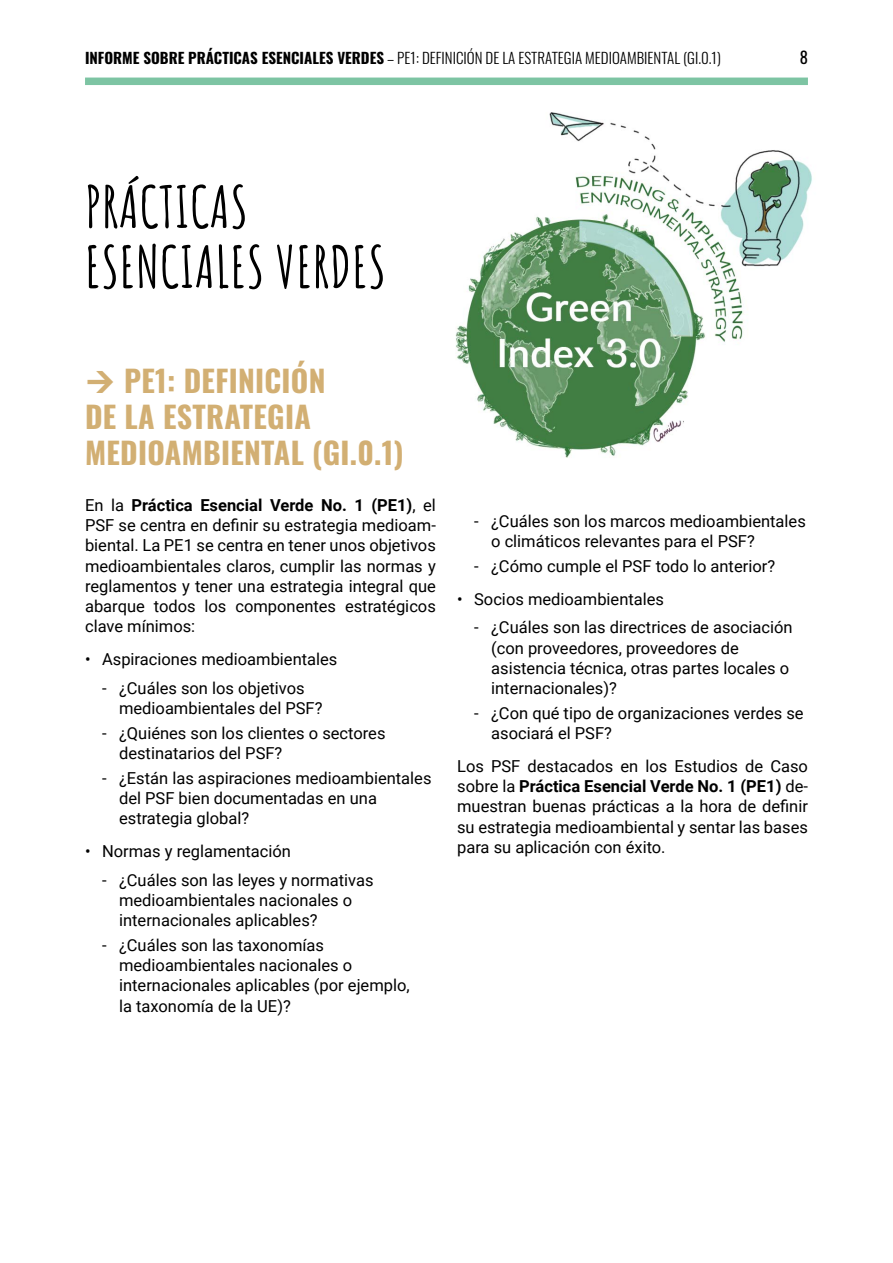
<style>
.page{position:relative;width:893px;height:1263px;background:#fff}
.page>*{position:absolute;margin:0;border:0;box-sizing:border-box;transform-origin:0 0}
.t1{font:700 57px/60px "Amatic SC";letter-spacing:.01em;color:#000}
.t2{font:700 30px/36px "Oswald";letter-spacing:.01em;color:#d2af73}
.t3{font:16.5px/20.2px "Roboto";color:#000}
.t4{font:16.5px "Oswald";color:#000}
.t5{font:300 15px "Oswald";color:#000}
.s1{font-weight:700}
</style>
<div class="page">
<div style="left:85px;top:78px;width:723px;height:7px;background:#7dc4a3"></div>
<img style="left:455px;top:112px;width:357px;height:346px">
<p class="t5" style="left:85px;top:44px;width:637px"><span class="s1">INFORME SOBRE PRÁCTICAS ESENCIALES VERDES</span> – PE1: DEFINICIÓN DE LA ESTRATEGIA MEDIOAMBIENTAL (GI.0.1)</p>
<p class="t4" style="left:800px;top:42px;width:10px">8</p>
<h1 class="t1" style="left:85px;top:173px;width:302px">PRÁCTICAS<br>ESENCIALES VERDES</h1>
<h2 class="t2" style="left:85px;top:360px;width:320px;text-indent:39px">PE1: DEFINICIÓN<br>DE LA ESTRATEGIA<br>MEDIOAMBIENTAL (GI.0.1)</h2>
<p class="t3" style="left:85px;top:494px;width:352px;text-align:justify">En la <span class="s1">Práctica Esencial Verde No. 1 (PE1)</span>, el PSF se centra en definir su estrategia medioam&shy;biental. La PE1 se centra en tener unos objetivos medioambientales claros, cumplir las normas y reglamentos y tener una estrategia integral que abarque todos los componentes estratégicos clave mínimos:</p>
<p class="t3" style="left:85px;top:649px;width:254px">• Aspiraciones medioambientales</p>
<p class="t3" style="left:119px;top:677px;width:205px;text-indent:-17px">- ¿Cuáles son los objetivos medioambientales del PSF?</p>
<p class="t3" style="left:119px;top:722px;width:268px;text-indent:-17px">- ¿Quiénes son los clientes o sectores destinatarios del PSF?</p>
<p class="t3" style="left:119px;top:767px;width:314px;text-indent:-17px">- ¿Están las aspiraciones medioambientales del PSF bien documentadas en una estrategia global?</p>
<p class="t3" style="left:85px;top:840px;width:207px">• Normas y reglamentación</p>
<p class="t3" style="left:119px;top:869px;width:256px;text-indent:-17px">- ¿Cuáles son las leyes y normativas medioambientales nacionales o internacionales aplicables?</p>
<p class="t3" style="left:119px;top:934px;width:292px;text-indent:-17px">- ¿Cuáles son las taxonomías medioambientales nacionales o internacionales aplicables (por ejemplo, la taxonomía de la UE)?</p>
<p class="t3" style="left:491px;top:510px;width:316px;text-indent:-17px">- ¿Cuáles son los marcos medioambientales o climáticos relevantes para el PSF?</p>
<p class="t3" style="left:474px;top:555px;width:302px">- ¿Cómo cumple el PSF todo lo anterior?</p>
<p class="t3" style="left:457px;top:588px;width:208px">• Socios medioambientales</p>
<p class="t3" style="left:491px;top:617px;width:303px;text-indent:-17px">- ¿Cuáles son las directrices de asociación (con proveedores, proveedores de asistencia técnica, otras partes locales o internacionales)?</p>
<p class="t3" style="left:491px;top:702px;width:314px;text-indent:-17px">- ¿Con qué tipo de organizaciones verdes se asociará el PSF?</p>
<p class="t3" style="left:457px;top:755px;width:352px;text-align:justify">Los PSF destacados en los Estudios de Caso sobre la <span class="s1">Práctica Esencial Verde No. 1 (PE1)</span> de&shy;muestran buenas prácticas a la hora de definir su estrategia medioambiental y sentar las bases para su aplicación con éxito.</p>
</div>
